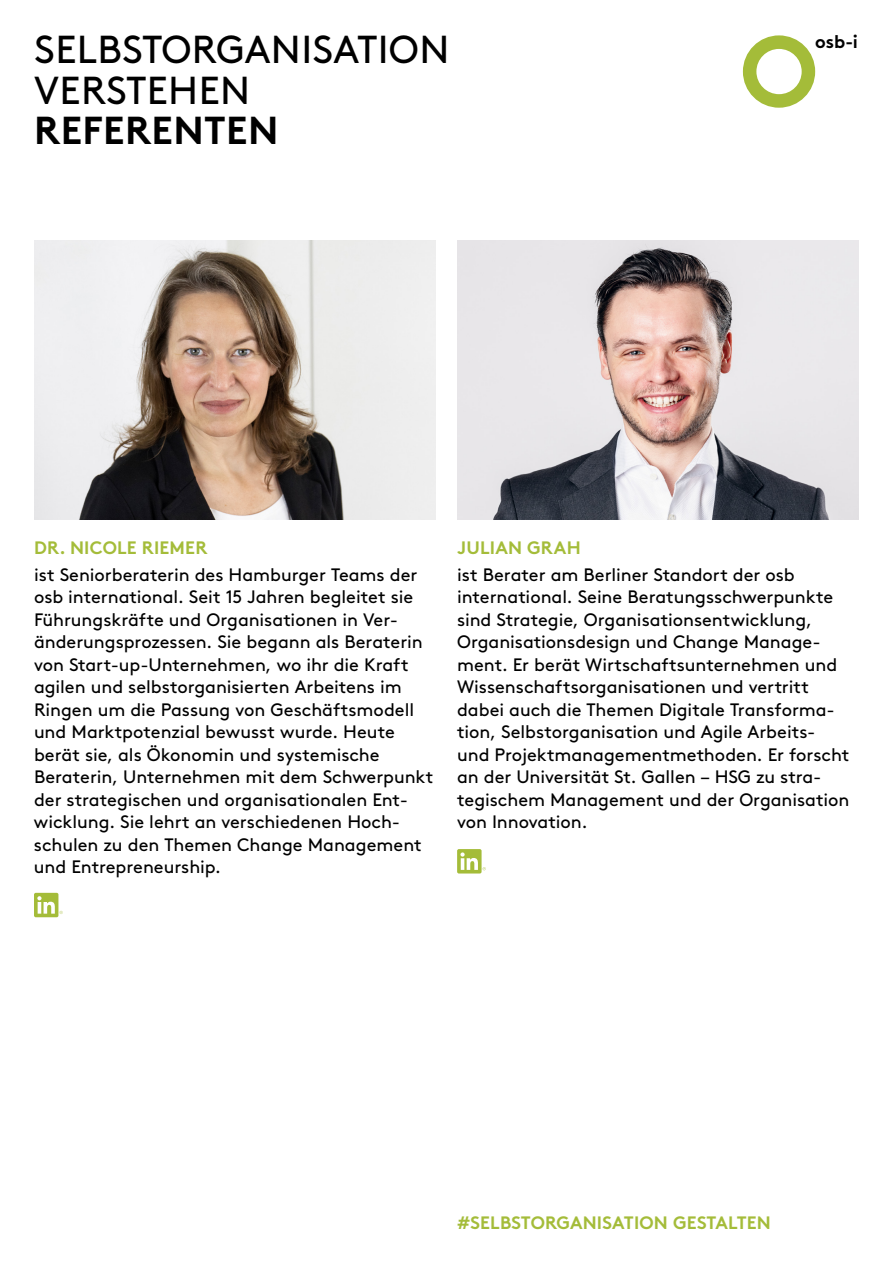
<style>
.page{position:relative;width:893px;height:1263px;background:#fff}
.page>*{position:absolute;margin:0;border:0;box-sizing:border-box;transform-origin:0 0}
.t1{font:39px/40.5px "Brown Std";letter-spacing:.01em;color:#000}
.t2{font:700 39px "Brown Std";letter-spacing:.01em;color:#000}
.t3{font:700 18.15px "Brown Std";color:#000}
.t4{font:18px/22.5px "Brown Std";color:#000}
.t5{font:700 18px "Brown Std";letter-spacing:.01em;color:#a4bc39}
</style>
<div class="page">
<img style="left:34px;top:240px;width:402px;height:279px">
<img style="left:457px;top:240px;width:402px;height:279px">
<svg style="left:457px;top:849px;width:29px;height:24px"></svg>
<svg style="left:34px;top:893px;width:29px;height:24px"></svg>
<svg style="left:743px;top:35px;width:72px;height:73px"></svg>
<h1 class="t1" style="left:34px;top:30px;width:417px">SELBSTORGANISATION<br>VERSTEHEN</h1>
<h1 class="t2" style="left:34px;top:107px;width:246px">REFERENTEN</h1>
<p class="t3" style="left:815px;top:30px;width:44px">osb-i</p>
<p class="t5" style="left:34px;top:537px;width:175px">DR. NICOLE RIEMER</p>
<p class="t5" style="left:457px;top:537px;width:125px">JULIAN GRAH</p>
<p class="t4" style="left:34px;top:563px;width:401px">ist Seniorberaterin des Hamburger Teams der osb international. Seit 15 Jahren begleitet sie Führungskräfte und Organisationen in Ver&shy;änderungsprozessen. Sie begann als Beraterin von Start-up- Unternehmen, wo ihr die Kraft agilen und selbstorganisierten Arbeitens im Ringen um die Passung von Geschäftsmodell und Marktpotenzial bewusst wurde. Heute berät sie, als Ökonomin und systemische Beraterin, Unternehmen mit dem Schwerpunkt der strategischen und organisationalen Ent&shy;wicklung. Sie lehrt an verschiedenen Hoch&shy;schulen zu den Themen Change Management und Entrepreneurship.</p>
<p class="t4" style="left:457px;top:563px;width:394px">ist Berater am Berliner Standort der osb international. Seine Beratungsschwerpunkte sind Strategie, Organisationsentwicklung, Organisationsdesign und Change Manage&shy;ment. Er berät Wirtschaftsunternehmen und Wissenschaftsorganisationen und vertritt dabei auch die Themen Digitale Transforma&shy;tion, Selbstorganisation und Agile Arbeits-<br>und Projektmanagementmethoden. Er forscht an der Universität St. Gallen – HSG zu stra&shy;tegischem Management und der Organisation von Innovation.</p>
<p class="t5" style="left:457px;top:1212px;width:315px">#SELBSTORGANISATION GESTALTEN</p>
</div>
